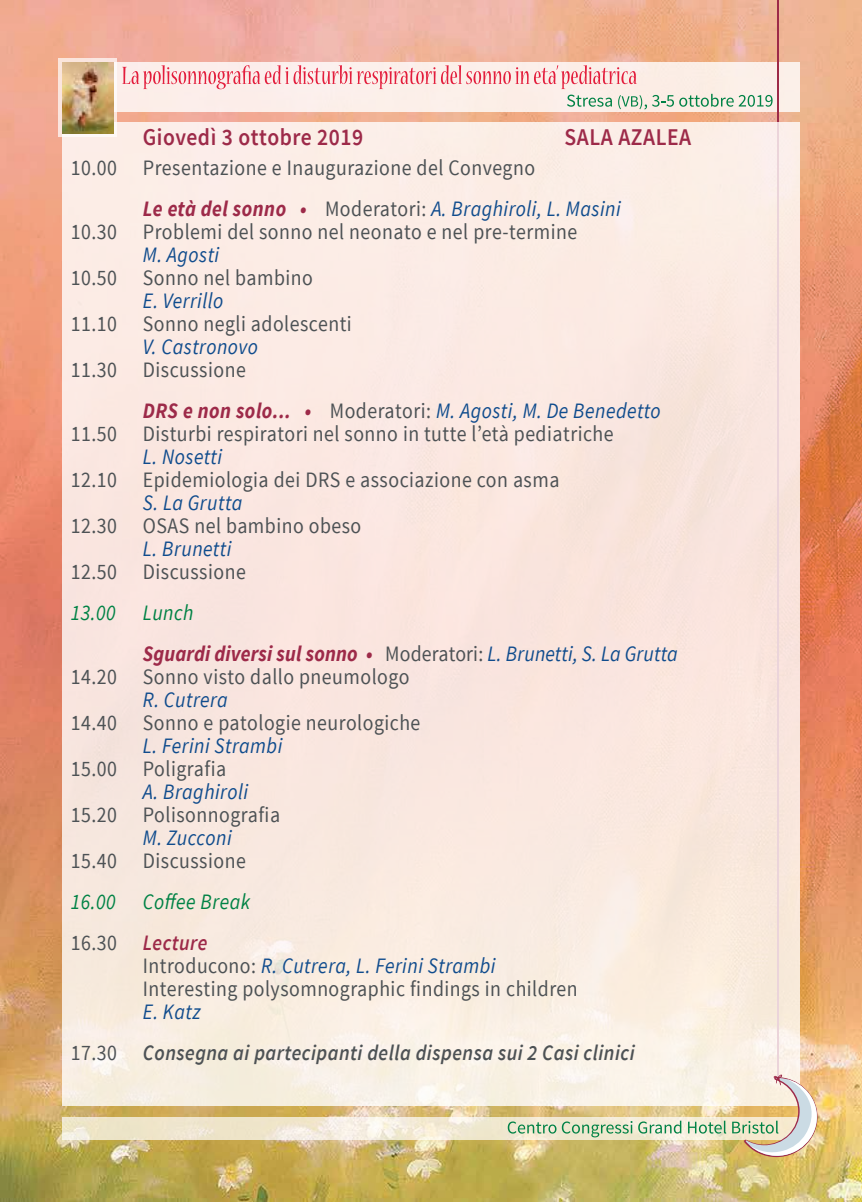
<style>
.page{position:relative;width:862px;height:1202px;background:#fff}
.page>*{position:absolute;margin:0;border:0;box-sizing:border-box;transform-origin:0 0}
.t1{font:600 24px "Source Sans Pro";letter-spacing:.025em;color:#9d2a49;scale:.9 1}
.t2{font:22px/41px "Source Sans Pro";letter-spacing:.025em;color:#4d5255;scale:.9 1}
.t3{font:italic 22px "Source Sans Pro";letter-spacing:.025em;color:#104c8d;scale:.9 1}
.t4{font:italic 700 22px/41px "Source Sans Pro";letter-spacing:.01em;color:#9d2a49;scale:.9 1}
.t5{font:italic 600 22px/41px "Source Sans Pro";letter-spacing:.025em;color:#4d5255;scale:.9 1}
.t6{font:italic 22px/41px "Source Sans Pro";letter-spacing:.025em;color:#008245;scale:.9 1}
.s1{font-weight:700;font-style:italic;color:#9d2a49}
.s2{font-style:italic;color:#104c8d}
.s3{font-weight:400;color:#008245}
.s4{font-weight:400;font-style:normal;color:#4d5255}
.s5{font-weight:400;color:#104c8d}
.s6{font-style:normal;color:#4d5255}
.s7{font-weight:600;color:#9d2a49}
.s8{font-weight:400;font-style:normal}
</style>
<div class="page">
<img style="left:0;top:0;width:862px;height:1202px">
<div style="left:62px;top:62px;width:737px;height:49px;background:#fcefe9"></div>
<svg style="left:62px;top:1117px;width:670px;height:22px;background:#f1e9d4"></svg>
<svg style="left:508px;top:1121px;width:48px;height:13px"></svg>
<svg style="left:562px;top:1121px;width:70px;height:16px"></svg>
<svg style="left:638px;top:1121px;width:43px;height:13px"></svg>
<svg style="left:688px;top:1121px;width:38px;height:13px"></svg>
<svg style="left:122px;top:65px;width:650px;height:45px"></svg>
<hr style="left:777px;top:0;width:1px;height:1077px;background:#9d2a49">
<div style="left:62px;top:123px;width:737px;height:983px;background:#fae9e0"></div>
<svg style="left:58px;top:58px;width:59px;height:79px"></svg>
<img style="left:62px;top:62px;width:51px;height:71px">
<svg style="left:732px;top:1074px;width:85px;height:83px"></svg>
<p class="t1" style="left:143px;top:122px;width:246px">Giovedì 3 ottobre 2019</p>
<p class="t1" style="left:564px;top:122px;width:142px">SALA AZALEA</p>
<p class="t2" style="left:143px;top:147px;width:532px;text-indent:-72px">10.00 Presentazione e Inaugurazione del Convegno<br><span class="s1">Le età del sonno •</span> Moderatori: <span class="s2">A. Braghiroli, L. Masini</span></p>
<p class="t2" style="left:71px;top:211px;width:564px">10.30 Problemi del sonno nel neonato e nel pre-termine</p>
<p class="t3" style="left:143px;top:241px;width:86px">M. Agosti</p>
<p class="t2" style="left:71px;top:257px;width:270px">10.50 Sonno nel bambino</p>
<p class="t3" style="left:143px;top:287px;width:91px">E. Verrillo</p>
<p class="t2" style="left:71px;top:303px;width:313px">11.10 Sonno negli adolescenti</p>
<p class="t3" style="left:143px;top:333px;width:129px">V. Castronovo</p>
<p class="t2" style="left:143px;top:349px;width:577px;text-indent:-72px">11.30 Discussione<br><span class="s1">DRS e non solo... •</span> Moderatori: <span class="s2">M. Agosti, M. De Benedetto</span></p>
<p class="t2" style="left:71px;top:413px;width:604px">11.50 Disturbi respiratori nel sonno in tutte l’età pediatriche</p>
<p class="t3" style="left:143px;top:443px;width:90px">L. Nosetti</p>
<p class="t2" style="left:71px;top:459px;width:544px">12.10 Epidemiologia dei DRS e associazione con asma</p>
<p class="t3" style="left:143px;top:489px;width:112px">S. La Grutta</p>
<p class="t2" style="left:71px;top:505px;width:324px">12.30 OSAS nel bambino obeso</p>
<p class="t3" style="left:143px;top:535px;width:100px">L. Brunetti</p>
<p class="t2" style="left:71px;top:551px;width:196px">12.50 Discussione</p>
<p class="t4" style="left:143px;top:592px;width:596px;text-indent:-72px"><span class="s3">13.00 Lunch<br></span>Sguardi diversi sul sonno • <span class="s4">Moderatori:</span> <span class="s5">L. Brunetti, S. La Grutta</span></p>
<p class="t2" style="left:71px;top:656px;width:378px">14.20 Sonno visto dallo pneumologo</p>
<p class="t3" style="left:143px;top:686px;width:96px">R. Cutrera</p>
<p class="t2" style="left:71px;top:702px;width:390px">14.40 Sonno e patologie neurologiche</p>
<p class="t3" style="left:143px;top:732px;width:156px">L. Ferini Strambi</p>
<p class="t2" style="left:71px;top:748px;width:174px">15.00 Poligrafia</p>
<p class="t3" style="left:143px;top:778px;width:118px">A. Braghiroli</p>
<p class="t2" style="left:71px;top:794px;width:234px">15.20 Polisonnografia</p>
<p class="t3" style="left:143px;top:824px;width:100px">M. Zucconi</p>
<p class="t2" style="left:71px;top:840px;width:196px">15.40 Discussione</p>
<p class="t6" style="left:71px;top:881px;width:201px">16.00 Coffee Break<br><span class="s6">16.30</span> <span class="s7">Lecture</span></p>
<p class="t2" style="left:143px;top:954px;width:484px;line-height:23px">Introducono: <span class="s2">R. Cutrera, L. Ferini Strambi<br></span>Interesting polysomnographic findings in children</p>
<p class="t5" style="left:71px;top:991px;width:628px;text-indent:72px"><span class="s5">E. Katz<br></span><span class="s8">17.30</span> Consegna ai partecipanti della dispensa sui 2 Casi clinici</p>
</div>
